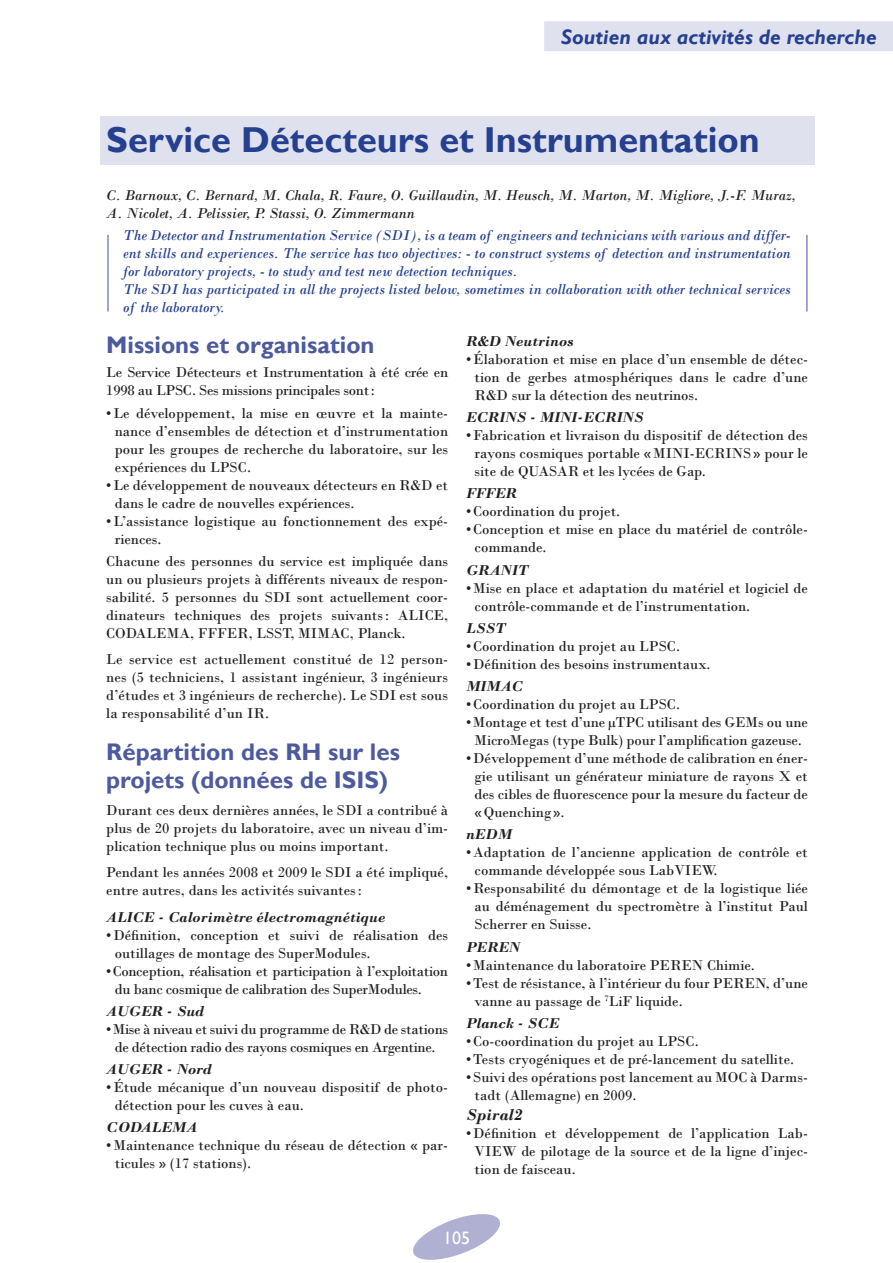
<style>
.page{position:relative;width:893px;height:1263px;background:#fff}
.page>*{position:absolute;margin:0;border:0;box-sizing:border-box;transform-origin:0 0}
.t1{font:700 36px "Gill Sans";color:#25408f}
.t2{font:700 24px/28.5px "Gill Sans";color:#4d5a9e}
.t3{font:italic 700 21px "Gill Sans";color:#25408f}
.t4{font:18px "Gill Sans";color:#fff}
.t5{font:italic 700 16.5px "Bodoni";color:#231f20}
.t6{font:15px/18px "Bodoni";color:#231f20}
.t7{font:italic 15px/18px "Bodoni";color:#25408f}
.t8{font:15px/18px "Bodoni";letter-spacing:-.02em;color:#231f20}
.t9{font:italic 15px/18px "Bodoni";color:#231f20}
.t10{font:italic 700 15px "Bodoni";color:#231f20}
</style>
<div class="page">
<svg style="left:413px;top:1214px;width:87px;height:46px"></svg>
<div style="left:544px;top:21px;width:349px;height:30px;background:#e0e1ee"></div>
<div style="left:100px;top:116px;width:714px;height:49px;background:#e0e1ee"></div>
<hr style="left:107px;top:235px;width:2px;height:76px;background:#8688ba">
<hr style="left:806px;top:235px;width:2px;height:76px;background:#8688ba">
<h3 class="t3" style="left:561px;top:24px;width:317px">Soutien aux activités de recherche</h3>
<h1 class="t1" style="left:106px;top:119px;width:655px">Service Détecteurs et Instrumentation</h1>
<p class="t9" style="left:106px;top:186px;width:691px">C. Barnoux, C. Bernard, M. Chala, R. Faure, O. Guillaudin, M. Heusch, M. Marton, M. Migliore, J.‑F. Muraz,<br>A. Nicolet, A. Pelissier, P. Stassi, O. Zimmermann</p>
<p class="t7" style="left:123px;top:227px;width:669px">The Detector and Instrumentation Service (SDI), is a team of engineers and technicians with various and differ‑ ent skills and experiences. The service has two objectives: - to construct systems of detection and instrumentation for laboratory projects, - to study and test new detection techniques.<br>The SDI has participated in all the projects listed below, sometimes in collaboration with other technical services of the laboratory.</p>
<p class="t10" style="left:466px;top:332px;width:109px">R&amp;D Neutrinos</p>
<p class="t6" style="left:475px;top:350px;width:335px;text-align:justify;text-indent:-8px">•Élaboration et mise en place d’un ensemble de détec&shy;tion de gerbes atmosphériques dans le cadre d’une R&amp;D sur la détection des neutrinos.</p>
<p class="t10" style="left:466px;top:408px;width:179px">ECRINS - MINI-ECRINS</p>
<p class="t6" style="left:475px;top:426px;width:335px;text-align:justify;text-indent:-9px">•Fabrication et livraison du dispositif de détection des rayons cosmiques portable «MINI-ECRINS» pour le site de QUASAR et les lycées de Gap.</p>
<p class="t10" style="left:466px;top:485px;width:52px">FFFER</p>
<p class="t6" style="left:466px;top:503px;width:156px">•Coordination du projet.</p>
<p class="t6" style="left:475px;top:521px;width:335px;text-indent:-9px">•Conception et mise en place du matériel de contrôle&shy;commande.</p>
<p class="t10" style="left:466px;top:561px;width:64px">GRANIT</p>
<p class="t6" style="left:475px;top:579px;width:335px;text-indent:-9px">•Mise en place et adaptation du matériel et logiciel de contrôle-commande et de l’instrumentation.</p>
<p class="t10" style="left:466px;top:619px;width:41px">LSST</p>
<p class="t6" style="left:466px;top:637px;width:216px">•Coordination du projet au LPSC.</p>
<p class="t6" style="left:466px;top:655px;width:246px">•Définition des besoins instrumentaux.</p>
<p class="t10" style="left:466px;top:677px;width:58px">MIMAC</p>
<p class="t6" style="left:466px;top:695px;width:216px">•Coordination du projet au LPSC.</p>
<p class="t6" style="left:466px;top:713px;width:343px;text-align:center">•Montage et test d’une µTPC utilisant des GEMs ou une<br>MicroMegas (type Bulk) pour l’amplification gazeuse.</p>
<p class="t6" style="left:475px;top:749px;width:335px;text-align:justify;text-indent:-8px">•Développement d’une méthode de calibration en éner&shy;gie utilisant un générateur miniature de rayons X et des cibles de fluorescence pour la mesure du facteur de «Quenching ».</p>
<p class="t10" style="left:466px;top:826px;width:48px">nEDM</p>
<p class="t6" style="left:475px;top:844px;width:335px;text-indent:-9px">•Adaptation de l’ancienne application de contrôle et commande développée sous LabVIEW.</p>
<p class="t6" style="left:475px;top:880px;width:335px;text-align:justify;text-indent:-9px">•Responsabilité du démontage et de la logistique liée au déménagement du spectromètre à l’institut Paul Scherrer en Suisse.</p>
<p class="t10" style="left:466px;top:938px;width:56px">PEREN</p>
<p class="t6" style="left:466px;top:956px;width:290px">•Maintenance du laboratoire PEREN Chimie.</p>
<p class="t6" style="left:475px;top:974px;width:335px;text-indent:-9px">•Test de résistance, à l’intérieur du four PEREN, d’une vanne au passage de <sup>7</sup>LiF liquide.</p>
<p class="t10" style="left:466px;top:1014px;width:95px">Planck - SCE</p>
<p class="t6" style="left:466px;top:1032px;width:234px">•Co-coordination du projet au LPSC.</p>
<p class="t6" style="left:466px;top:1050px;width:329px">•Tests cryogéniques et de pré-lancement du satellite.</p>
<p class="t6" style="left:475px;top:1068px;width:335px;text-indent:-9px">•Suivi des opérations post lancement au MOC à Darms&shy;tadt (Allemagne) en 2009.</p>
<p class="t5" style="left:466px;top:1105px;width:57px">Spiral2</p>
<p class="t6" style="left:475px;top:1124px;width:335px;text-align:justify;text-indent:-9px">•Définition et développement de l’application Lab-VIEW de pilotage de la source et de la ligne d’injec&shy;tion de faisceau.</p>
<h2 class="t2" style="left:106px;top:331px;width:270px">Missions et organisation</h2>
<p class="t8" style="left:106px;top:363px;width:343px">Le Service Détecteurs et Instrumentation à été crée en<br>1998 au LPSC. Ses missions principales sont:</p>
<p class="t6" style="left:115px;top:404px;width:335px;text-align:justify;text-indent:-9px">•Le développement, la mise en œuvre et la mainte&shy;nance d’ensembles de détection et d’instrumentation pour les groupes de recherche du laboratoire, sur les expériences du LPSC.</p>
<p class="t6" style="left:115px;top:476px;width:335px;text-indent:-9px">•Le développement de nouveaux détecteurs en R&amp;D et dans le cadre de nouvelles expériences.</p>
<p class="t6" style="left:115px;top:512px;width:335px;text-indent:-9px">•L’assistance logistique au fonctionnement des expé&shy;riences.</p>
<p class="t6" style="left:106px;top:552px;width:343px;text-align:justify">Chacune des personnes du service est impliquée dans un ou plusieurs projets à différents niveaux de respon&shy;sabilité. 5 personnes du SDI sont actuellement coor&shy;dinateurs techniques des projets suivants: ALICE, CODALEMA, FFFER, LSST, MIMAC, Planck.</p>
<p class="t6" style="left:106px;top:650px;width:343px;text-align:justify">Le service est actuellement constitué de 12 person&shy;nes (5 techniciens, 1 assistant ingénieur, 3 ingénieurs d’études et 3 ingénieurs de recherche). Le SDI est sous la responsabilité d’un IR.</p>
<h2 class="t2" style="left:106px;top:738px;width:295px">Répartition des RH sur les projets (données de ISIS)</h2>
<p class="t6" style="left:106px;top:801px;width:343px;text-align:justify">Durant ces deux dernières années, le SDI a contribué à plus de 20 projets du laboratoire, avec un niveau d’im&shy;plication technique plus ou moins important.</p>
<p class="t6" style="left:106px;top:863px;width:343px">Pendant les années 2008 et 2009 le SDI a été impliqué, entre autres, dans les activités suivantes:</p>
<p class="t10" style="left:106px;top:908px;width:281px">ALICE - Calorimètre électromagnétique</p>
<p class="t6" style="left:115px;top:926px;width:335px;text-indent:-9px">•Définition, conception et suivi de réalisation des outillages de montage des SuperModules.</p>
<p class="t8" style="left:115px;top:962px;width:335px;text-indent:-9px">•Conception, réalisation et participation à l’exploitation du banc cosmique de calibration des SuperModules.</p>
<p class="t10" style="left:106px;top:1002px;width:99px">AUGER - Sud</p>
<p class="t8" style="left:106px;top:1020px;width:343px;text-align:center">•Mise à niveau et suivi du programme de R&amp;D de stations de détection radio des rayons cosmiques en Argentine.</p>
<p class="t10" style="left:106px;top:1060px;width:107px">AUGER - Nord</p>
<p class="t6" style="left:115px;top:1078px;width:335px;text-indent:-9px">•Étude mécanique d’un nouveau dispositif de photo&shy;détection pour les cuves à eau.</p>
<p class="t10" style="left:106px;top:1119px;width:93px">CODALEMA</p>
<p class="t6" style="left:115px;top:1137px;width:335px;text-indent:-9px">•Maintenance technique du réseau de détection « par&shy;ticules » (17 stations).</p>
<p class="t4" style="left:443px;top:1227px;width:28px">105</p>
</div>
